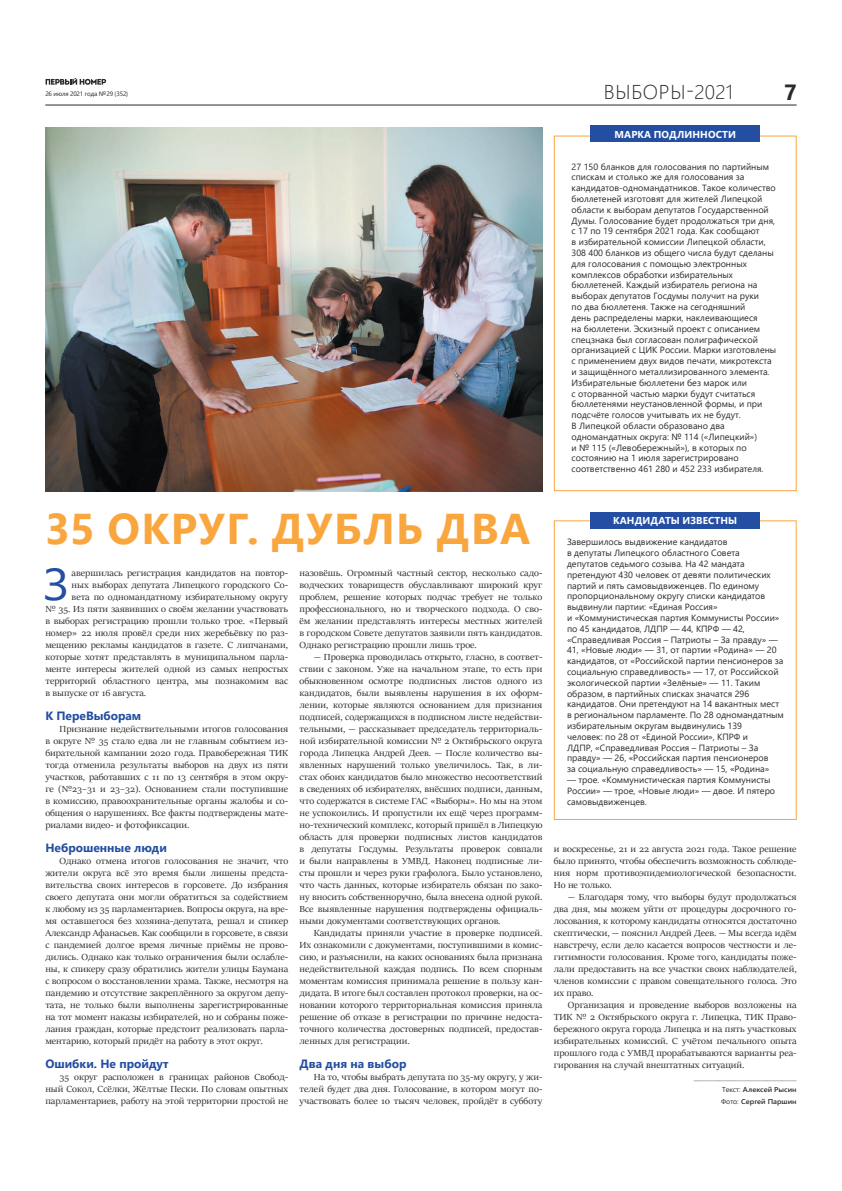
<style>
.page{position:relative;width:842px;height:1191px;background:#fff}
.page>*{position:absolute;margin:0;border:0;box-sizing:border-box;transform-origin:0 0}
.t1{font:44.5px "Segoe UI";color:#244ea1;scale:1.07 1}
.t2{font:700 43px "Segoe UI";letter-spacing:.035em;color:#faa63f}
.t3{font:700 22px "Segoe UI";color:#2b292a}
.t4{font:300 20px "Segoe UI";letter-spacing:.035em;color:#2b292a}
.t5{font:700 12px "Segoe UI";color:#244ea1}
.t6{font:700 10px "Segoe UI";letter-spacing:.01em;color:#fff}
.t7{font:9.9px/12px "Sitka Banner";color:#2b292a;text-align:justify;scale:1.07 1}
.t8{font:9px/10.8px "Segoe UI";color:#2b292a}
.t9{font:600 7px/12px "Segoe UI";color:#2b292a;scale:1.07 1}
.t10{font:6.4px "Segoe UI";letter-spacing:-.025em;color:#2b292a}
.s1{font-weight:400}
</style>
<div class="page">
<hr style="left:45px;top:104px;width:752px;height:1px;background:#2b292a">
<svg style="left:46px;top:78px;width:60px;height:7px"></svg>
<img style="left:45px;top:127px;width:497px;height:364px">
<div style="left:554px;top:520px;width:243px;height:300px;border:1px solid #faa63f"></div>
<div style="left:590px;top:512px;width:170px;height:16px;background:#244ea1"></div>
<div style="left:554px;top:135px;width:243px;height:356px;border:1px solid #faa63f"></div>
<div style="left:590px;top:126px;width:170px;height:16px;background:#244ea1"></div>
<p class="t10" style="left:45px;top:88px;width:84px">26 июля 2021 года №29 (352)</p>
<h3 class="t3" style="left:784px;top:71px;width:14px">7</h3>
<h3 class="t4" style="left:604px;top:73px;width:131px">ВЫБОРЫ-2021</h3>
<p class="t6" style="left:615px;top:125px;width:123px">МАРКА ПОДЛИННОСТИ</p>
<p class="t8" style="left:572px;top:160px;width:206px">27 150 бланков для голосования по партийным спискам и столько же для голосования за кандидатов-одномандатников. Такое количество бюллетеней изготовят для жителей Липецкой области к выборам депутатов Государственной Думы. Голосование будет продолжаться три дня, с 17 по 19 сентября 2021 года. Как сообщают<br>в избирательной комиссии Липецкой области, 308 400 бланков из общего числа будут сделаны для голосования с помощью электронных комплексов обработки избирательных бюллетеней. Каждый избиратель региона на выборах депутатов Госдумы получит на руки<br>по два бюллетеня. Также на сегодняшний<br>день распределены марки, наклеивающиеся<br>на бюллетени. Эскизный проект с описанием спецзнака был согласован полиграфической организацией с ЦИК России. Марки изготовлены с применением двух видов печати, микротекста и защищённого металлизированного элемента.<br>Избирательные бюллетени без марок или<br>с оторванной частью марки будут считаться бюллетенями неустановленной формы, и при подсчёте голосов учитывать их не будут.<br>В Липецкой области образовано два одномандатных округа: № 114 («Липецкий»)<br>и № 115 («Левобережный»), в которых по состоянию на 1 июля зарегистрировано соответственно 461 280 и 452 233 избирателя.</p>
<h2 class="t2" style="left:45px;top:488px;width:487px">35 ОКРУГ. ДУБЛЬ ДВА</h2>
<h1 class="t1" style="left:43px;top:542px;width:25px">З</h1>
<p class="t7" style="left:72px;top:567px;width:204px">авершилась регистрация кандидатов на повтор-</p>
<p class="t7" style="left:300px;top:567px;width:228px">назовёшь. Огромный частный сектор, несколько садо&shy;водческих товариществ обуславливают широкий круг проблем, решение которых подчас требует не только профессионального, но и творческого подхода. О сво&shy;ём желании представлять интересы местных жителей в городском Совете депутатов заявили пять кандидатов.<br>Однако регистрацию прошли лишь трое.</p>
<p class="t7" style="left:300px;top:651px;width:228px;text-indent:14px">— Проверка проводилась открыто, гласно, в соответ&shy;ствии с законом. Уже на начальном этапе, то есть при обыкновенном осмотре подписных листов одного из кандидатов, были выявлены нарушения в их оформ&shy;лении, которые являются основанием для признания подписей, содержащихся в подписном листе недействи&shy;тельными, — рассказывает председатель территориаль&shy;ной избирательной комиссии № 2 Октябрьского округа города Липецка Андрей Деев. — После количество вы&shy;явленных нарушений только увеличилось. Так, в ли&shy;стах обоих кандидатов было множество несоответствий в сведениях об избирателях, внёсших подписи, данным, что содержатся в системе ГАС «Выборы». Но мы на этом не успокоились. И пропустили их ещё через программ&shy;но-технический комплекс, который пришёл в Липецкую область для проверки подписных листов кандидатов в депутаты Госдумы. Результаты проверок совпали и были направлены в УМВД. Наконец подписные ли&shy;сты прошли и через руки графолога. Было установлено, что часть данных, которые избиратель обязан по зако&shy;ну вносить собственноручно, была внесена одной рукой.<br>Все выявленные нарушения подтверждены официаль&shy;ными документами соответствующих органов.</p>
<p class="t7" style="left:300px;top:927px;width:228px;text-indent:14px">Кандидаты приняли участие в проверке подписей.<br>Их ознакомили с документами, поступившими в комис&shy;сию, и разъяснили, на каких основаниях была признана недействительной каждая подпись. По всем спорным моментам комиссия принимала решение в пользу кан&shy;дидата. В итоге был составлен протокол проверки, на ос&shy;новании которого территориальная комиссия приняла решение об отказе в регистрации по причине недоста&shy;точного количества достоверных подписей, предостав&shy;ленных для регистрации.</p>
<p class="t5" style="left:300px;top:1052px;width:108px">Два дня на выбор</p>
<p class="t7" style="left:300px;top:1071px;width:228px;text-indent:14px">На то, чтобы выбрать депутата по 35-му округу, у жи&shy;телей будет два дня. Голосование, в котором могут по&shy;участвовать более 10 тысяч человек, пройдёт в субботу</p>
<p class="t7" style="left:72px;top:579px;width:204px">ных выборах депутата Липецкого городского Со-</p>
<p class="t7" style="left:72px;top:591px;width:204px">вета по одномандатному избирательному округу</p>
<p class="t7" style="left:45px;top:603px;width:228px">№ 35. Из пяти заявивших о своём желании участвовать</p>
<p class="t7" style="left:45px;top:615px;width:228px">в выборах регистрацию прошли только трое. «Первый</p>
<p class="t7" style="left:45px;top:627px;width:228px">номер» 22 июля провёл среди них жеребьёвку по раз-</p>
<p class="t7" style="left:45px;top:639px;width:228px">мещению рекламы кандидатов в газете. С липчанами,</p>
<p class="t7" style="left:45px;top:651px;width:228px">которые хотят представлять в муниципальном парла-</p>
<p class="t7" style="left:45px;top:663px;width:228px">менте интересы жителей одной из самых непростых</p>
<p class="t7" style="left:45px;top:675px;width:228px">территорий областного центра, мы познакомим вас</p>
<p class="t7" style="left:45px;top:687px;width:96px">в выпуске от 16 августа.</p>
<p class="t5" style="left:45px;top:704px;width:97px">К ПереВыборам</p>
<p class="t7" style="left:45px;top:723px;width:228px;text-indent:14px">Признание недействительными итогов голосования в округе № 35 стало едва ли не главным событием из&shy;бирательной кампании 2020 года. Правобережная ТИК тогда отменила результаты выборов на двух из пяти участков, работавших с 11 по 13 сентября в этом окру&shy;ге (№23–31 и 23–32). Основанием стали поступившие в комиссию, правоохранительные органы жалобы и со&shy;общения о нарушениях. Все факты подтверждены мате&shy;риалами видео- и фотофиксации.</p>
<p class="t5" style="left:45px;top:836px;width:123px">Неброшенные люди</p>
<p class="t7" style="left:45px;top:855px;width:228px;text-indent:14px">Однако отмена итогов голосования не значит, что жители округа всё это время были лишены предста&shy;вительства своих интересов в горсовете. До избрания своего депутата они могли обратиться за содействием к любому из 35 парламентариев. Вопросы округа, на вре&shy;мя оставшегося без хозяина-депутата, решал и спикер Александр Афанасьев. Как сообщили в горсовете, в связи с пандемией долгое время личные приёмы не прово&shy;дились. Однако как только ограничения были ослабле&shy;ны, к спикеру сразу обратились жители улицы Баумана с вопросом о восстановлении храма. Также, несмотря на пандемию и отсутствие закреплённого за округом депу&shy;тата, не только были выполнены зарегистрированные на тот момент наказы избирателей, но и собраны поже&shy;лания граждан, которые предстоит реализовать парла&shy;ментарию, который придёт на работу в этот округ.</p>
<p class="t5" style="left:45px;top:1052px;width:125px">Ошибки. Не пройдут</p>
<p class="t7" style="left:45px;top:1071px;width:228px;text-indent:14px">35 округ расположен в границах районов Свобод&shy;ный Сокол, Ссёлки, Жёлтые Пески. По словам опытных парламентариев, работу на этой территории простой не</p>
<p class="t6" style="left:613px;top:511px;width:125px">КАНДИДАТЫ ИЗВЕСТНЫ</p>
<p class="t8" style="left:567px;top:536px;width:218px">Завершилось выдвижение кандидатов<br>в депутаты Липецкого областного Совета<br>депутатов седьмого созыва. На 42 мандата претендуют 430 человек от девяти политических партий и пять самовыдвиженцев. По единому пропорциональному округу списки кандидатов выдвинули партии: «Единая Россия»<br>и «Коммунистическая партия Коммунисты России» по 45 кандидатов, ЛДПР — 44, КПРФ — 42, «Справедливая Россия – Патриоты – За правду» — 41, «Новые люди» — 31, от партии «Родина» — 20 кандидатов, от «Российской партии пенсионеров за социальную справедливость» — 17, от Российской экологической партии «Зелёные» — 11. Таким образом, в партийных списках значатся 296 кандидатов. Они претендуют на 14 вакантных мест в региональном парламенте. По 28 одномандатным избирательным округам выдвинулись 139<br>человек: по 28 от «Единой России», КПРФ и<br>ЛДПР, «Справедливая Россия – Патриоты – За правду» — 26, «Российская партия пенсионеров<br>за социальную справедливость» — 15, «Родина»</p>
<p class="t8" style="left:567px;top:773px;width:210px">— трое. «Коммунистическая партия Коммунисты<br>России» — трое, «Новые люди» — двое. И пятеро самовыдвиженцев.</p>
<p class="t7" style="left:554px;top:843px;width:228px">и воскресенье, 21 и 22 августа 2021 года. Такое решение было принято, чтобы обеспечить возможность соблюде&shy;ния норм противоэпидемиологической безопасности.<br>Но не только.</p>
<p class="t7" style="left:554px;top:891px;width:228px;text-indent:14px">— Благодаря тому, что выборы будут продолжаться два дня, мы можем уйти от процедуры досрочного го&shy;лосования, к которому кандидаты относятся достаточно скептически, — пояснил Андрей Деев. — Мы всегда идём навстречу, если дело касается вопросов честности и ле&shy;гитимности голосования. Кроме того, кандидаты поже&shy;лали предоставить на все участки своих наблюдателей, членов комиссии с правом совещательного голоса. Это их право.</p>
<p class="t7" style="left:568px;top:999px;width:215px">Организация и проведение выборов возложены на</p>
<p class="t7" style="left:554px;top:1011px;width:228px">ТИК № 2 Октябрьского округа г. Липецка, ТИК Право-</p>
<p class="t7" style="left:554px;top:1023px;width:228px">бережного округа города Липецка и на пять участковых</p>
<p class="t7" style="left:554px;top:1035px;width:228px">избирательных комиссий. С учётом печального опыта</p>
<p class="t7" style="left:554px;top:1047px;width:228px">прошлого года с УМВД прорабатываются варианты реа-</p>
<p class="t7" style="left:554px;top:1059px;width:180px">гирования на случай внештатных ситуаций.</p>
<p class="t7" style="left:694px;top:1071px;width:98px">_____________________</p>
<p class="t9" style="left:721px;top:1083px;width:72px"><span class="s1">Текст:</span> Алексей Рысин<br><span class="s1">Фото:</span> Сергей Паршин</p>
</div>
